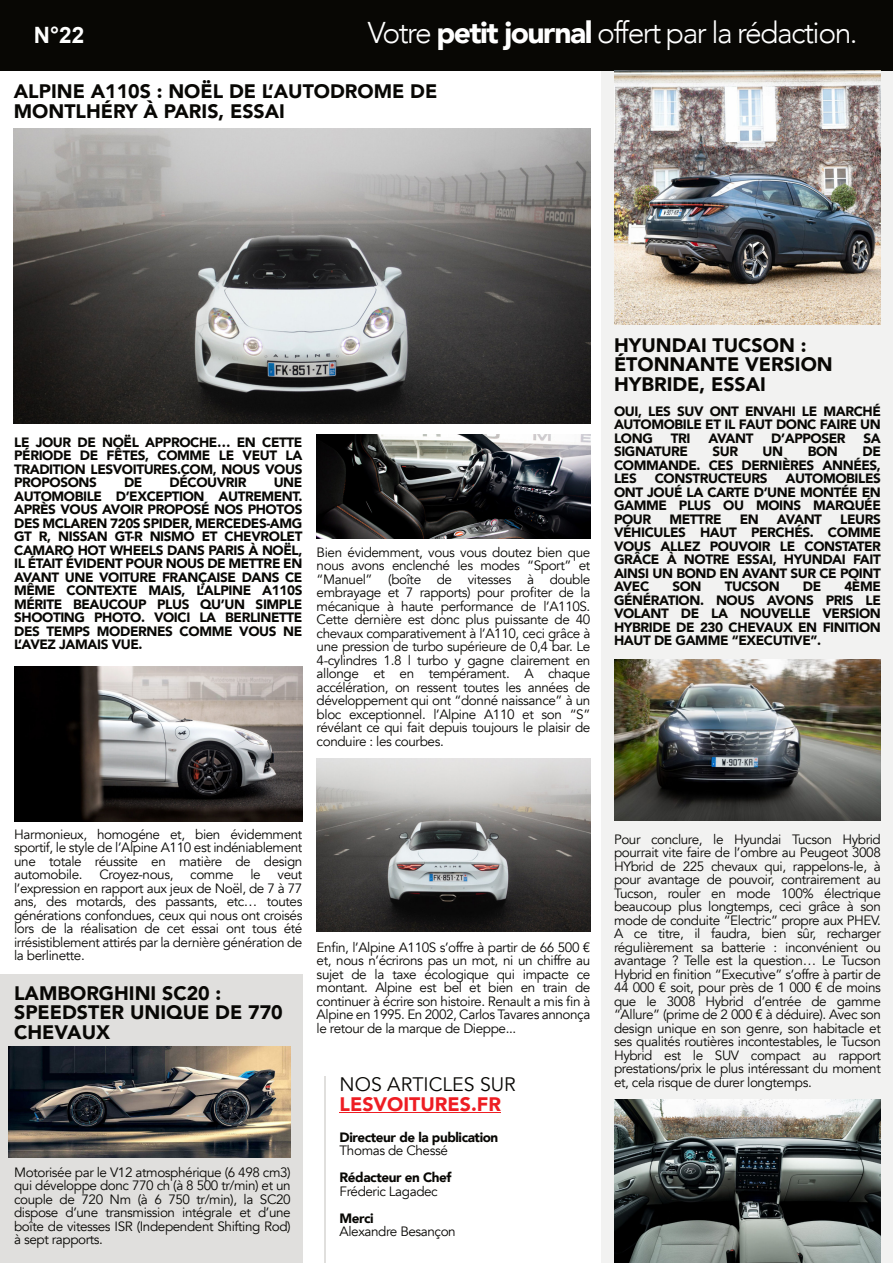
<style>
.page{position:relative;width:893px;height:1263px;background:#fff}
.page>*{position:absolute;margin:0;border:0;box-sizing:border-box;transform-origin:0 0}
.t1{font:300 30px "Avenir";letter-spacing:-.05em;color:#fff}
.t2{font:700 22.5px "Arial";color:#fff}
.t3{font:900 19.5px/19.5px "Avenir";color:#080704}
.t4{font:19.5px "Avenir";color:#080704}
.t5{font:900 19.5px "Avenir";color:#ee1d23}
.t6{font:13.5px/13.5px "Avenir";letter-spacing:-.03em;color:#080704;text-align:justify}
.t7{font:900 13.5px/13.5px "Avenir";letter-spacing:-.03em;color:#080704;text-align:justify}
.s1{font-weight:900}
</style>
<div class="page">
<div style="left:602px;top:71px;width:291px;height:1192px;background:#f2f2f1"></div>
<div style="left:0;top:0;width:893px;height:71px;background:#080704"></div>
<hr style="left:340px;top:1112px;width:161px;height:1px;background:#ee1d23">
<div style="left:0;top:974px;width:302px;height:289px;background:#e0dfdd"></div>
<img style="left:14px;top:667px;width:288px;height:155px">
<img style="left:8px;top:1047px;width:283px;height:111px">
<hr style="left:324px;top:1076px;width:1px;height:187px;background:#e0dfdd">
<img style="left:614px;top:71px;width:267px;height:254px">
<img style="left:614px;top:659px;width:267px;height:162px">
<img style="left:614px;top:1099px;width:267px;height:164px">
<img style="left:14px;top:128px;width:576px;height:295px">
<img style="left:317px;top:758px;width:273px;height:174px">
<img style="left:317px;top:434px;width:273px;height:104px">
<h2 class="t2" style="left:34px;top:27px;width:52px">N°22</h2>
<h1 class="t1" style="left:368px;top:13px;width:491px">Votre <span class="s1">petit journal</span> offert par la rédaction.</h1>
<h3 class="t3" style="left:14px;top:82px;width:425px">ALPINE A110S : NOËL DE L’AUTODROME DE<br>MONTLHÉRY À PARIS, ESSAI</h3>
<p class="t7" style="left:14px;top:436px;width:290px">LE JOUR DE NOËL APPROCHE… EN CETTE PÉRIODE DE FÊTES, COMME LE VEUT LA TRADITION LESVOITURES.COM, NOUS VOUS PROPOSONS</p>
<p class="t7" style="left:124px;top:476px;width:20px">DE</p>
<p class="t7" style="left:170px;top:476px;width:79px">DÉCOUVRIR</p>
<p class="t7" style="left:14px;top:476px;width:290px;text-indent:260px">UNE AUTOMOBILE D’EXCEPTION AUTREMENT.<br>APRÈS VOUS AVOIR PROPOSÉ NOS PHOTOS DES MCLAREN 720S SPIDER, MERCEDES-AMG GT R, NISSAN GT-R NISMO ET CHEVROLET CAMARO HOT WHEELS DANS PARIS À NOËL, IL ÉTAIT ÉVIDENT POUR NOUS DE METTRE EN AVANT UNE VOITURE FRANÇAISE DANS CE MÊME CONTEXTE MAIS, L’ALPINE A110S MÉRITE BEAUCOUP PLUS QU’UN SIMPLE SHOOTING PHOTO. VOICI LA BERLINETTE DES TEMPS MODERNES COMME VOUS NE L’AVEZ JAMAIS VUE.</p>
<p class="t6" style="left:317px;top:545px;width:275px">Bien évidemment, vous vous doutez bien que nous avons enclenché les modes “Sport” et “Manuel” (boîte de vitesses à double embrayage et 7 rapports) pour profiter de la mécanique à haute performance de l’A110S.<br>Cette dernière est donc plus puissante de 40 chevaux comparativement à l’A110, ceci grâce à une pression de turbo supérieure de 0,4 bar. Le 4-cylindres 1.8 l turbo y gagne clairement en allonge et en tempérament. A chaque accélération, on ressent toutes les années de développement qui ont “donné naissance” à un bloc exceptionnel. l’Alpine A110 et son “S” révélant ce qui fait depuis toujours le plaisir de conduire : les courbes.</p>
<h3 class="t3" style="left:614px;top:336px;width:220px">HYUNDAI TUCSON :<br>ÉTONNANTE VERSION<br>HYBRIDE, ESSAI</h3>
<p class="t7" style="left:614px;top:404px;width:268px">OUI, LES SUV ONT ENVAHI LE MARCHÉ AUTOMOBILE ET IL FAUT DONC FAIRE UN LONG</p>
<p class="t7" style="left:671px;top:432px;width:21px">TRI</p>
<p class="t7" style="left:708px;top:432px;width:47px">AVANT</p>
<p class="t7" style="left:771px;top:432px;width:76px">D’APPOSER</p>
<p class="t7" style="left:863px;top:432px;width:19px">SA</p>
<p class="t7" style="left:614px;top:445px;width:75px">SIGNATURE</p>
<p class="t7" style="left:712px;top:445px;width:27px">SUR</p>
<p class="t7" style="left:763px;top:445px;width:22px">UN</p>
<p class="t7" style="left:808px;top:445px;width:32px">BON</p>
<p class="t7" style="left:614px;top:445px;width:268px;text-indent:248px">DE COMMANDE. CES DERNIÈRES ANNÉES, LES</p>
<p class="t7" style="left:614px;top:472px;width:268px;text-indent:172px">AUTOMOBILES ONT JOUÉ LA CARTE D’UNE MONTÉE EN GAMME PLUS OU MOINS MARQUÉE POUR</p>
<p class="t7" style="left:655px;top:472px;width:114px">CONSTRUCTEURS</p>
<p class="t7" style="left:614px;top:513px;width:268px;text-indent:226px">LEURS VÉHICULES HAUT PERCHÉS. COMME VOUS ALLEZ POUVOIR LE CONSTATER GRÂCE À NOTRE ESSAI, HYUNDAI FAIT AINSI UN BOND EN AVANT SUR CE POINT AVEC</p>
<p class="t7" style="left:669px;top:513px;width:54px">METTRE</p>
<p class="t7" style="left:740px;top:513px;width:21px">EN</p>
<p class="t7" style="left:777px;top:513px;width:47px">AVANT</p>
<p class="t7" style="left:614px;top:580px;width:268px;text-indent:230px">4ÈME GÉNÉRATION. NOUS AVONS PRIS LE VOLANT DE LA NOUVELLE VERSION HYBRIDE DE 230 CHEVAUX EN FINITION HAUT DE GAMME “EXECUTIVE”.</p>
<p class="t7" style="left:672px;top:580px;width:31px">SON</p>
<p class="t7" style="left:725px;top:580px;width:57px">TUCSON</p>
<p class="t7" style="left:803px;top:580px;width:20px">DE</p>
<p class="t6" style="left:14px;top:828px;width:290px">Harmonieux, homogéne et, bien évidemment sportif, le style de l’Alpine A110 est indéniablement une totale réussite en matière de design automobile. Croyez-nous, comme le veut l’expression en rapport aux jeux de Noël, de 7 à 77 ans, des motards, des passants, etc… toutes générations confondues, ceux qui nous ont croisés lors de la réalisation de cet essai ont tous été irrésistiblement attirés par la dernière génération de la berlinette.</p>
<h3 class="t3" style="left:14px;top:983px;width:270px">LAMBORGHINI SC20 :<br>SPEEDSTER UNIQUE DE 770<br>CHEVAUX</h3>
<p class="t6" style="left:317px;top:940px;width:275px">Enfin, l’Alpine A110S s’offre à partir de 66 500 € et, nous n’écrirons pas un mot, ni un chiffre au sujet de la taxe écologique qui impacte ce montant. Alpine est bel et bien en train de continuer à écrire son histoire. Renault a mis fin à Alpine en 1995. En 2002, Carlos Tavares annonça le retour de la marque de Dieppe...</p>
<p class="t6" style="left:14px;top:1165px;width:278px">Motorisée par le V12 atmosphérique (6 498 cm3) qui développe donc 770 ch (à 8 500 tr/min) et un couple de 720 Nm (à 6 750 tr/min), la SC20 dispose d’une transmission intégrale et d’une boîte de vitesses ISR (Independent Shifting Rod) à sept rapports.</p>
<h3 class="t4" style="left:340px;top:1072px;width:178px">NOS ARTICLES SUR</h3>
<h3 class="t5" style="left:340px;top:1091px;width:163px">LESVOITURES.FR</h3>
<p class="t7" style="left:340px;top:1131px;width:160px">Directeur de la publication</p>
<p class="t6" style="left:340px;top:1144px;width:110px">Thomas de Chessé</p>
<p class="t7" style="left:340px;top:1171px;width:113px">Rédacteur en Chef</p>
<p class="t6" style="left:340px;top:1184px;width:100px">Fréderic Lagadec</p>
<p class="t7" style="left:340px;top:1212px;width:36px">Merci</p>
<p class="t6" style="left:340px;top:1225px;width:118px">Alexandre Besançon</p>
<p class="t6" style="left:614px;top:832px;width:268px">Pour conclure, le Hyundai Tucson Hybrid pourrait vite faire de l’ombre au Peugeot 3008<br>HYbrid de 225 chevaux qui, rappelons-le, à pour avantage de pouvoir, contrairement au Tucson, rouler en mode 100% électrique beaucoup plus longtemps, ceci grâce à son mode de conduite “Electric” propre aux PHEV.<br>A ce titre, il faudra, bien sûr, recharger régulièrement sa batterie : inconvénient ou avantage ? Telle est la question… Le Tucson Hybrid en finition “Executive” s’offre à partir de 44 000 € soit, pour près de 1 000 € de moins que le 3008 Hybrid d’entrée de gamme “Allure” (prime de 2 000 € à déduire). Avec son design unique en son genre, son habitacle et ses qualités routières incontestables, le Tucson Hybrid est le SUV compact au rapport prestations/prix le plus intéressant du moment et, cela risque de durer longtemps.</p>
</div>
